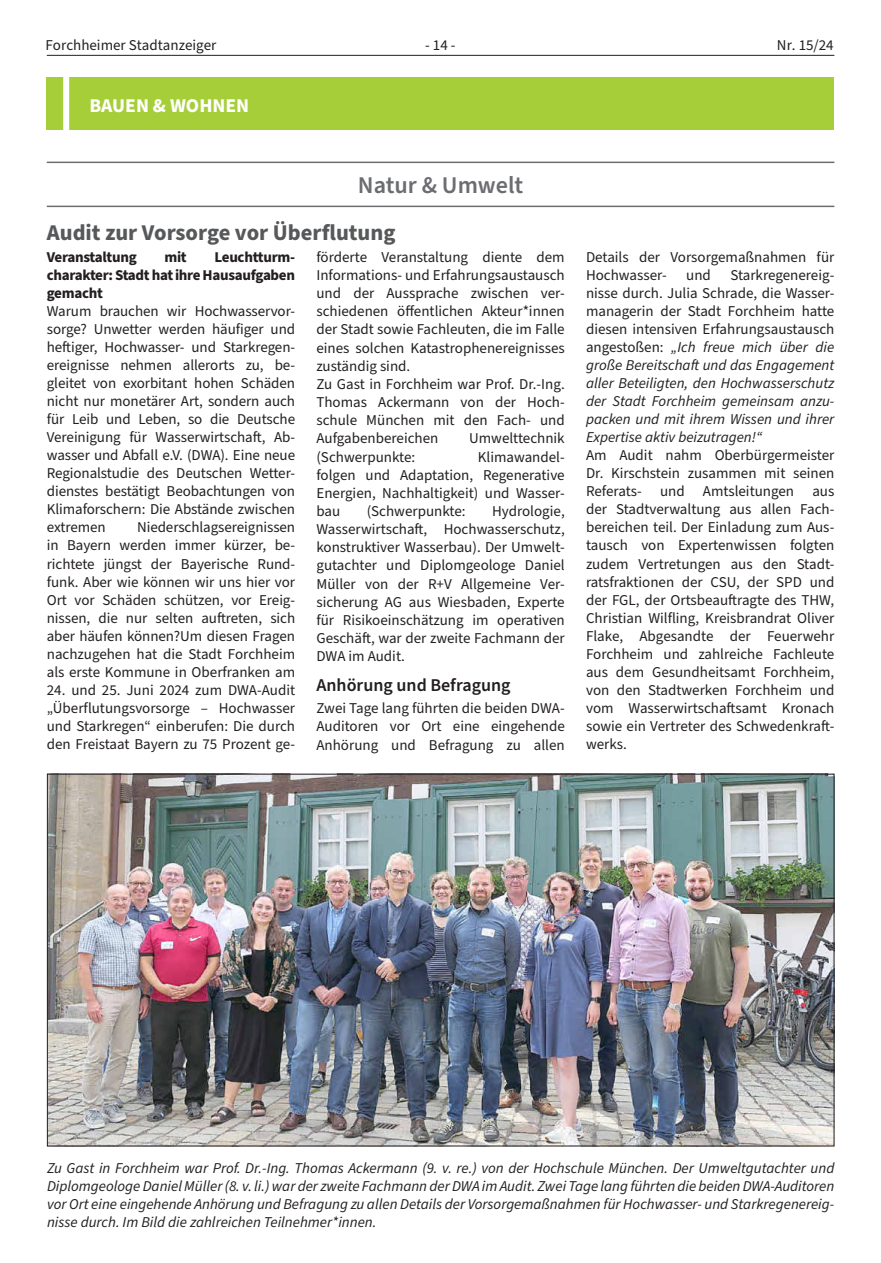
<style>
.page{position:relative;width:881px;height:1263px;background:#fff}
.page>*{position:absolute;margin:0;border:0;box-sizing:border-box;transform-origin:0 0}
.t1{font:600 24px "Source Sans Pro";color:#6c6d70}
.t2{font:700 22.5px "Source Sans Pro";color:#57585a}
.t3{font:700 19.5px "Source Sans Pro";color:#fff}
.t4{font:600 18px "Source Sans Pro";color:#231f20}
.t5{font:15px/18px "Source Sans Pro";color:#231f20;text-align:justify}
.t6{font:italic 15px/18px "Source Sans Pro";color:#231f20;text-align:justify}
.t7{font:700 15px/18px "Source Sans Pro";letter-spacing:-.02em;color:#231f20;text-align:justify}
.s1{font-style:normal}
</style>
<div class="page">
<hr style="left:47px;top:55px;width:787px;height:1px;background:#231f20">
<hr style="left:47px;top:162px;width:787px;height:1px;background:#6c6d70">
<hr style="left:47px;top:206px;width:787px;height:1px;background:#6c6d70">
<div style="left:47px;top:77px;width:786px;height:52px;background:#a6ce39"></div>
<div style="left:63px;top:77px;width:6px;height:53px;background:#fff"></div>
<img style="left:49px;top:776px;width:783px;height:368px">
<p class="t5" style="left:45px;top:37px;width:172px">Forchheimer Stadtanzeiger</p>
<p class="t5" style="left:425px;top:37px;width:32px">- 14 -</p>
<p class="t5" style="left:776px;top:37px;width:58px">Nr. 15/24</p>
<h3 class="t3" style="left:89px;top:92px;width:161px">BAUEN &amp; WOHNEN</h3>
<h1 class="t1" style="left:358px;top:169px;width:167px">Natur &amp; Umwelt</h1>
<h2 class="t2" style="left:47px;top:217px;width:350px">Audit zur Vorsorge vor Überflutung</h2>
<p class="t7" style="left:47px;top:248px;width:91px">Veranstaltung</p>
<p class="t7" style="left:164px;top:248px;width:24px">mit</p>
<p class="t5" style="left:316px;top:248px;width:250px;text-align:left">förderte Veranstaltung diente dem Informations- und Erfahrungsaustausch und der Aussprache zwischen ver&shy;schiedenen öffentlichen Akteur*innen der Stadt sowie Fachleuten, die im Falle eines solchen Katastrophenereignisses zuständig sind.<br>Zu Gast in Forchheim war Prof. Dr.-Ing.<br>Thomas Ackermann von der Hoch&shy;schule München mit den Fach- und Aufgabenbereichen</p>
<p class="t7" style="left:47px;top:248px;width:250px;text-indent:168px">Leuchtturm&shy;charakter: Stadt hat ihre Hausaufgaben gemacht</p>
<p class="t5" style="left:47px;top:303px;width:250px">Warum brauchen wir Hochwasservor&shy;sorge? Unwetter werden häufiger und heftiger, Hochwasser- und Starkregen&shy;ereignisse nehmen allerorts zu, be&shy;gleitet von exorbitant hohen Schäden nicht nur monetärer Art, sondern auch für Leib und Leben, so die Deutsche Vereinigung für Wasserwirtschaft, Ab&shy;wasser und Abfall e.V. (DWA). Eine neue Regionalstudie des Deutschen Wetter&shy;dienstes bestätigt Beobachtungen von Klimaforschern: Die Abstände zwischen extremen</p>
<p class="t5" style="left:469px;top:430px;width:97px">Umwelttechnik</p>
<p class="t5" style="left:316px;top:448px;width:100px">(Schwerpunkte:</p>
<p class="t5" style="left:316px;top:448px;width:250px;text-indent:161px">Klimawandel&shy;folgen und Adaptation, Regenerative Energien, Nachhaltigkeit) und Wasser&shy;bau</p>
<p class="t5" style="left:366px;top:502px;width:100px">(Schwerpunkte:</p>
<p class="t5" style="left:316px;top:502px;width:250px;text-indent:175px">Hydrologie, Wasserwirtschaft, Hochwasserschutz, konstruktiver Wasserbau). Der Umwelt&shy;gutachter und Diplomgeologe Daniel Müller von der R+V Allgemeine Ver&shy;sicherung AG aus Wiesbaden, Experte für Risikoeinschätzung im operativen Geschäft, war der zweite Fachmann der DWA im Audit.</p>
<p class="t4" style="left:316px;top:673px;width:195px">Anhörung und Befragung</p>
<p class="t5" style="left:316px;top:700px;width:250px">Zwei Tage lang führten die beiden DWA-Auditoren vor Ort eine eingehende Anhörung und Befragung zu allen</p>
<p class="t5" style="left:47px;top:519px;width:250px;text-indent:90px">Niederschlagsereignissen in Bayern werden immer kürzer, be&shy;richtete jüngst der Bayerische Rund&shy;funk. Aber wie können wir uns hier vor Ort vor Schäden schützen, vor Ereig&shy;nissen, die nur selten auftreten, sich aber häufen können?Um diesen Fragen nachzugehen hat die Stadt Forchheim als erste Kommune in Oberfranken am</p>
<p class="t5" style="left:47px;top:681px;width:250px">24. und 25. Juni 2024 zum DWA-Audit „Überflutungsvorsorge – Hochwasser und Starkregen“ einberufen: Die durch den Freistaat Bayern zu 75 Prozent ge-</p>
<p class="t5" style="left:585px;top:248px;width:250px">Details der Vorsorgemaßnahmen für<br>Hochwasser-</p>
<p class="t6" style="left:585px;top:266px;width:250px;text-indent:144px"><span class="s1">Starkregenereig&shy;nisse durch. Julia Schrade, die Wasser&shy;managerin der Stadt Forchheim hatte diesen intensiven Erfahrungsaustausch angestoßen:</span> „Ich freue mich über die große Bereitschaft und das Engagement aller Beteiligten, den Hochwasserschutz der Stadt Forchheim gemeinsam anzu&shy;packen und mit ihrem Wissen und ihrer Expertise aktiv beizutragen!“</p>
<p class="t5" style="left:585px;top:447px;width:250px">Am Audit nahm Oberbürgermeister Dr. Kirschstein zusammen mit seinen Referats- und Amtsleitungen aus der Stadtverwaltung aus allen Fach&shy;bereichen teil. Der Einladung zum Aus&shy;tausch von Expertenwissen folgten zudem Vertretungen aus den Stadt&shy;ratsfraktionen der CSU, der SPD und der FGL, der Ortsbeauftragte des THW, Christian Wilfling, Kreisbrandrat Oliver Flake, Abgesandte der Feuerwehr Forchheim und zahlreiche Fachleute aus dem Gesundheitsamt Forchheim, von den Stadtwerken Forchheim und vom Wasserwirtschaftsamt Kronach sowie ein Vertreter des Schwedenkraft&shy;werks.</p>
<p class="t5" style="left:686px;top:266px;width:26px">und</p>
<p class="t6" style="left:47px;top:1159px;width:788px">Zu Gast in Forchheim war Prof. Dr.-Ing. Thomas Ackermann (9. v. re.) von der Hochschule München. Der Umweltgutachter und Diplomgeologe Daniel Müller (8. v. li.) war der zweite Fachmann der DWA im Audit. Zwei Tage lang führten die beiden DWA-Auditoren vor Ort eine eingehende Anhörung und Befragung zu allen Details der Vorsorgemaßnahmen für Hochwasser- und Starkregenereig&shy;nisse durch. Im Bild die zahlreichen Teilnehmer*innen.</p>
</div>
